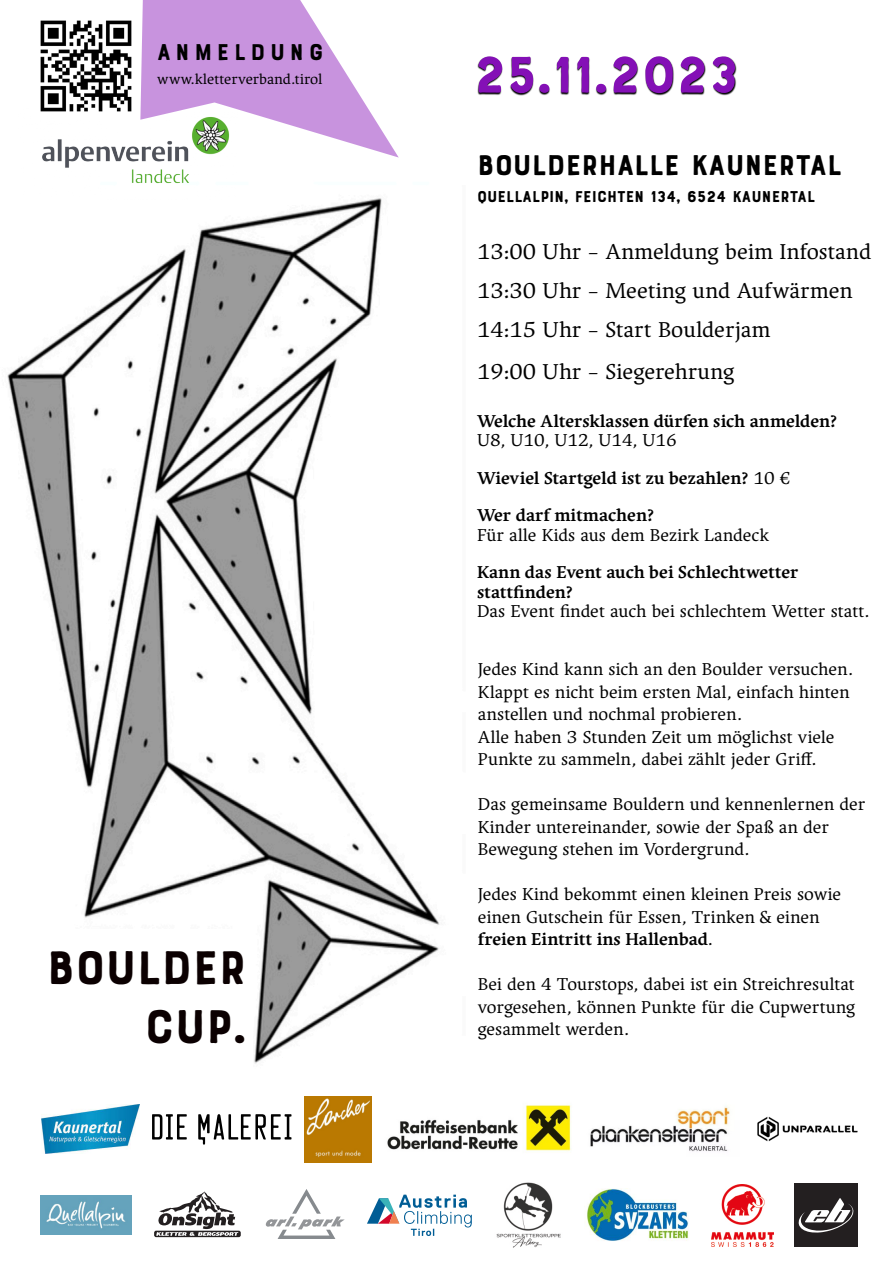
<style>
.page{position:relative;width:894px;height:1263px;background:#fff}
.page>*{position:absolute;margin:0;border:0;box-sizing:border-box;transform-origin:0 0}
.t1{font:54px "Bourton Hand Base";color:#8410b6}
.t2{font:49.5px/59.6px "Bourton Hand Base";color:#0b0001;text-align:right}
.t3{font:30px "Bourton Hand Base";color:#000}
.t4{font:24px "Bourton Hand Base";letter-spacing:.19em;color:#000}
.t5{font:22.5px/39px "Ergilo";color:#000}
.t6{font:18px/22.5px "Ergilo";color:#000}
.t7{font:700 18px/37.5px "Ergilo";color:#000}
.t8{font:16.5px "Bourton Hand Base";color:#000}
.t9{font:15px "Ergilo";color:#000}
.s1{font-weight:400}
.s2{font-weight:700}
</style>
<div class="page">
<img style="left:387px;top:1105px;width:184px;height:46px">
<img style="left:590px;top:1107px;width:140px;height:45px">
<svg style="left:152px;top:1114px;width:139px;height:31px"></svg>
<img style="left:7px;top:198px;width:433px;height:866px">
<div style="left:0;top:929px;width:252px;height:183px;background:#fff"></div>
<img style="left:477px;top:57px;width:259px;height:39px">
<svg style="left:140px;top:0;width:258px;height:158px"></svg>
<img style="left:40px;top:20px;width:92px;height:88px">
<svg style="left:266px;top:1189px;width:78px;height:50px"></svg>
<img style="left:41px;top:1105px;width:98px;height:48px">
<img style="left:304px;top:1096px;width:67px;height:66px">
<img style="left:496px;top:1182px;width:65px;height:66px">
<div style="left:154px;top:1231px;width:87px;height:6px;background:#231f20;border-radius:2px"></div>
<svg style="left:156px;top:1191px;width:82px;height:45px"></svg>
<div style="left:794px;top:1184px;width:63px;height:63px;background:#231f20"></div>
<svg style="left:798px;top:1198px;width:55px;height:35px"></svg>
<img style="left:757px;top:1116px;width:101px;height:26px">
<img style="left:711px;top:1184px;width:62px;height:62px">
<img style="left:41px;top:1196px;width:90px;height:39px">
<img style="left:587px;top:1189px;width:102px;height:52px">
<svg style="left:367px;top:1195px;width:104px;height:41px"></svg>
<img style="left:17px;top:108px;width:220px;height:91px">
<h3 class="t4" style="left:157px;top:43px;width:168px">ANMELDUNG</h3>
<p class="t9" style="left:157px;top:73px;width:166px">www.kletterverband.tirol</p>
<h2 class="t2" style="left:46px;top:942px;width:202px">BOULDER<br>CUP.</h2>
<h1 class="t1" style="left:473px;top:53px;width:266px">25.11.2023</h1>
<h3 class="t3" style="left:477px;top:153px;width:366px">BOULDERHALLE KAUNERTAL</h3>
<p class="t8" style="left:477px;top:189px;width:339px">QUELLALPIN, FEICHTEN 134, 6524 KAUNERTAL</p>
<p class="t5" style="left:477px;top:234px;width:395px">13:00 Uhr – Anmeldung beim Infostand<br>13:30 Uhr – Meeting und Aufwärmen<br>14:15 Uhr – Start Boulderjam</p>
<p class="t5" style="left:477px;top:354px;width:259px">19:00 Uhr – Siegerehrung</p>
<p class="t7" style="left:477px;top:403px;width:361px">Welche Altersklassen dürfen sich anmelden?</p>
<p class="t7" style="left:477px;top:423px;width:315px"><span class="s1">U8, U10, U12, U14, U16<br></span>Wieviel Startgeld ist zu bezahlen? <span class="s1">10 €<br></span>Wer darf mitmachen?</p>
<p class="t6" style="left:477px;top:525px;width:293px">Für alle Kids aus dem Bezirk Landeck</p>
<p class="t7" style="left:477px;top:564px;width:323px;line-height:19.5px">Kann das Event auch bei Schlechtwetter stattfinden?</p>
<p class="t6" style="left:477px;top:601px;width:393px">Das Event findet auch bei schlechtem Wetter statt.</p>
<p class="t6" style="left:477px;top:660px;width:376px">Jedes Kind kann sich an den Boulder versuchen.<br>Klappt es nicht beim ersten Mal, einfach hinten anstellen und nochmal probieren.<br>Alle haben 3 Stunden Zeit um möglichst viele Punkte zu sammeln, dabei zählt jeder Griff.</p>
<p class="t6" style="left:477px;top:795px;width:389px">Das gemeinsame Bouldern und kennenlernen der<br>Kinder untereinander, sowie der Spaß an der<br>Bewegung stehen im Vordergrund.</p>
<p class="t6" style="left:477px;top:885px;width:365px">Jedes Kind bekommt einen kleinen Preis sowie einen Gutschein für Essen, Trinken &amp; einen <span class="s2">freien Eintritt ins Hallenbad</span>.</p>
<p class="t6" style="left:477px;top:975px;width:379px;text-align:justify">Bei den 4 Tourstops, dabei ist ein Streichresultat vorgesehen, können Punkte für die Cupwertung gesammelt werden.</p>
</div>
